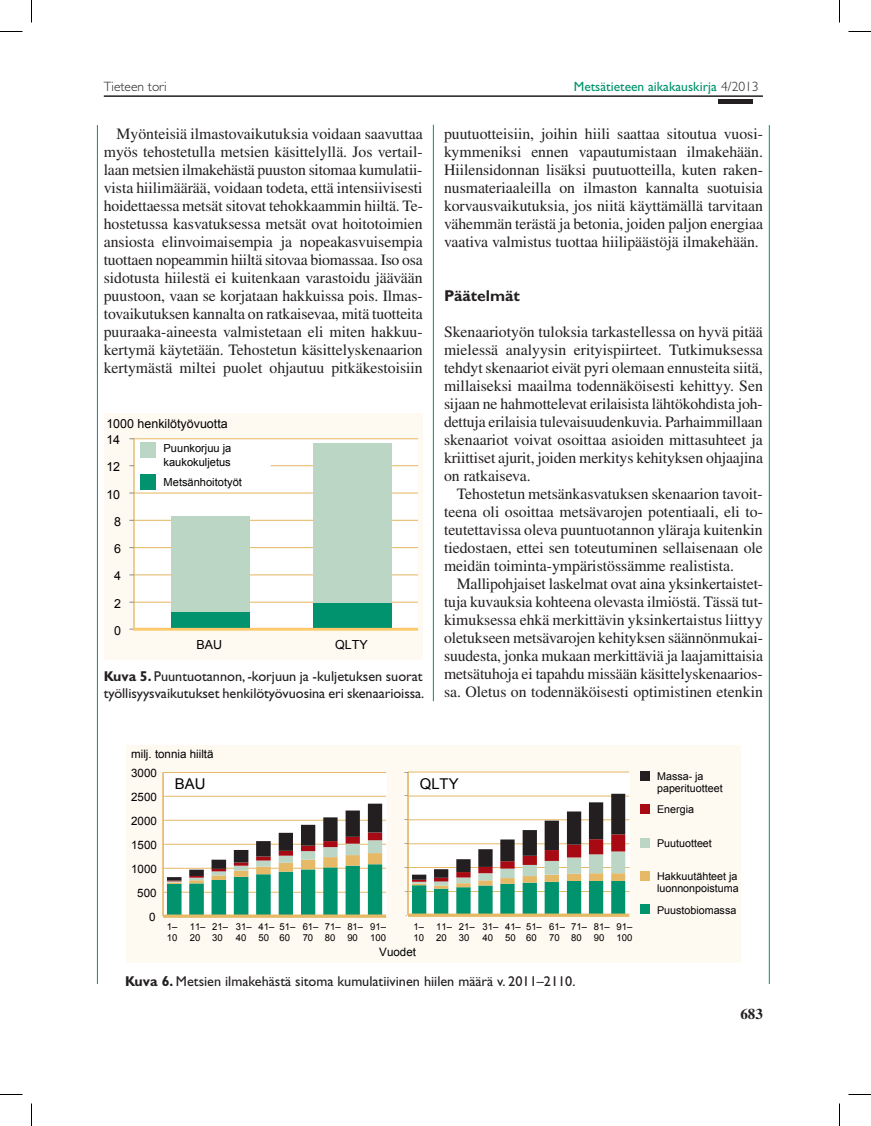
<style>
.page{position:relative;width:871px;height:1126px;background:#fff}
.page>*{position:absolute;margin:0;border:0;box-sizing:border-box;transform-origin:0 0}
.t1{font:15.75px/18px "Times LT Std";color:#231f20;text-align:justify}
.t2{font:700 15.75px "Gill Sans Std";color:#231f20}
.t3{font:700 15px "Times LT Std";color:#231f20}
.t4{font:14.85px "Arial";color:#000001}
.t5{font:14.25px/16.5px "Gill Sans Std";color:#231f20}
.t6{font:13.5px "Gill Sans Std";color:#00936e}
.t7{font:300 13.5px "Gill Sans Std";color:#231f20}
.t8{font:12.45px "Arial";color:#000001}
.t9{font:11.55px "Arial";color:#000001}
.t10{font:11.1px/13.8px "Arial";color:#000001}
.t11{font:10.65px/11.9px "Arial";color:#000001}
.t12{font:9.6px/11.4px "Arial";color:#000001}
.s1{font-weight:300;color:#231f20}
.s2{font-weight:700}
</style>
<div class="page">
<div style="left:718px;top:99px;width:34px;height:5px;background:#231f20"></div>
<hr style="left:97px;top:125px;width:1px;height:859px;background:#00936e">
<hr style="left:769px;top:125px;width:1px;height:859px;background:#00936e">
<hr style="left:104px;top:95px;width:659px;height:2px;background:#231f20">
<hr style="left:433px;top:125px;width:1px;height:576px;background:#00936e">
<div style="left:104px;top:413px;width:318px;height:246px;background:#fef9f1"></div>
<div style="left:133px;top:439px;width:285px;height:188px;background:#fff"></div>
<hr style="left:133px;top:438px;width:285px;height:1px;background:#e5b966">
<hr style="left:271px;top:465px;width:147px;height:1px;background:#e5b966">
<hr style="left:133px;top:493px;width:285px;height:1px;background:#e5b966">
<hr style="left:133px;top:520px;width:285px;height:1px;background:#e5b966">
<hr style="left:133px;top:547px;width:285px;height:1px;background:#e5b966">
<hr style="left:133px;top:574px;width:285px;height:1px;background:#e5b966">
<hr style="left:133px;top:602px;width:285px;height:1px;background:#e5b966">
<div style="left:313px;top:603px;width:79px;height:26px;background:#00936e"></div>
<div style="left:171px;top:612px;width:78px;height:17px;background:#00936e"></div>
<div style="left:313px;top:443px;width:79px;height:160px;background:#bcd6c5"></div>
<div style="left:171px;top:516px;width:78px;height:96px;background:#bcd6c5"></div>
<hr style="left:133px;top:439px;width:2px;height:190px;background:#e5b966">
<hr style="left:133px;top:628px;width:285px;height:3px;background:#fec86b">
<div style="left:140px;top:442px;width:16px;height:16px;background:#bcd6c5"></div>
<div style="left:140px;top:475px;width:16px;height:15px;background:#00936e"></div>
<div style="left:126px;top:745px;width:615px;height:218px;background:#fef9f1"></div>
<div style="left:163px;top:772px;width:223px;height:144px;background:#fff"></div>
<hr style="left:163px;top:892px;width:223px;height:1px;background:#e5b966">
<hr style="left:163px;top:868px;width:223px;height:1px;background:#e5b966">
<hr style="left:163px;top:844px;width:223px;height:1px;background:#e5b966">
<hr style="left:163px;top:820px;width:223px;height:1px;background:#e5b966">
<hr style="left:163px;top:796px;width:223px;height:1px;background:#e5b966">
<hr style="left:163px;top:772px;width:223px;height:1px;background:#e5b966">
<svg style="left:167px;top:804px;width:215px;height:111px"></svg>
<hr style="left:162px;top:772px;width:2px;height:144px;background:#e5b966">
<hr style="left:163px;top:915px;width:223px;height:3px;background:#e5b966">
<div style="left:408px;top:772px;width:221px;height:143px;background:#fff"></div>
<hr style="left:408px;top:891px;width:221px;height:1px;background:#e5b966">
<hr style="left:408px;top:867px;width:221px;height:1px;background:#e5b966">
<hr style="left:408px;top:843px;width:221px;height:1px;background:#e5b966">
<hr style="left:408px;top:819px;width:221px;height:1px;background:#e5b966">
<hr style="left:408px;top:796px;width:221px;height:1px;background:#e5b966">
<hr style="left:408px;top:772px;width:221px;height:1px;background:#e5b966">
<svg style="left:412px;top:794px;width:213px;height:120px"></svg>
<hr style="left:407px;top:772px;width:2px;height:143px;background:#e5b966">
<hr style="left:408px;top:914px;width:221px;height:3px;background:#e5b966">
<div style="left:640px;top:771px;width:10px;height:9px;background:#231f20"></div>
<div style="left:640px;top:804px;width:10px;height:10px;background:#a70a12"></div>
<div style="left:640px;top:838px;width:10px;height:9px;background:#bcd6c5"></div>
<div style="left:640px;top:871px;width:10px;height:10px;background:#e5b966"></div>
<div style="left:640px;top:905px;width:10px;height:9px;background:#00936e"></div>
<svg style="left:0;top:31px;width:22px;height:1px"></svg>
<svg style="left:848px;top:31px;width:23px;height:1px"></svg>
<svg style="left:0;top:1094px;width:22px;height:1px"></svg>
<svg style="left:848px;top:1094px;width:23px;height:1px"></svg>
<svg style="left:31px;top:0;width:1px;height:22px"></svg>
<svg style="left:31px;top:1103px;width:1px;height:23px"></svg>
<svg style="left:839px;top:0;width:1px;height:22px"></svg>
<svg style="left:839px;top:1103px;width:1px;height:23px"></svg>
<p class="t7" style="left:104px;top:79px;width:64px">Tieteen tori</p>
<p class="t6" style="left:574px;top:79px;width:186px">Metsätieteen aikakauskirja <span class="s1">4/2013</span></p>
<p class="t1" style="left:104px;top:124px;width:321px;text-indent:13px">Myönteisiä ilmastovaikutuksia voidaan saavuttaa myös tehostetulla metsien käsittelyllä. Jos vertail&shy;laan metsien ilmakehästä puuston sitomaa kumulatii&shy;vista hiilimäärää, voidaan todeta, että intensiivisesti hoidettaessa metsät sitovat tehokkaammin hiiltä. Te&shy;hostetussa kasvatuksessa metsät ovat hoitotoimien ansiosta elinvoimaisempia ja nopeakasvuisempia tuottaen nopeammin hiiltä sitovaa biomassaa. Iso osa sidotusta hiilestä ei kuitenkaan varastoidu jäävään puustoon, vaan se korjataan hakkuissa pois. Ilmas&shy;tovaikutuksen kannalta on ratkaisevaa, mitä tuotteita puuraaka-aineesta valmistetaan eli miten hakkuu&shy;kertymä käytetään. Tehostetun käsittelyskenaarion kertymästä miltei puolet ohjautuu pitkäkestoisiin</p>
<p class="t1" style="left:444px;top:124px;width:321px">puutuotteisiin, joihin hiili saattaa sitoutua vuosi&shy;kymmeniksi ennen vapautumistaan ilmakehään.<br>Hiilensidonnan lisäksi puutuotteilla, kuten raken&shy;nusmateriaaleilla on ilmaston kannalta suotuisia korvausvaikutuksia, jos niitä käyttämällä tarvitaan vähemmän terästä ja betonia, joiden paljon energiaa vaativa valmistus tuottaa hiilipäästöjä ilmakehään.</p>
<p class="t2" style="left:444px;top:286px;width:78px">Päätelmät</p>
<p class="t1" style="left:444px;top:322px;width:320px">Skenaariotyön tuloksia tarkastellessa on hyvä pitää mielessä analyysin erityispiirteet. Tutkimuksessa tehdyt skenaariot eivät pyri olemaan ennusteita siitä, millaiseksi maailma todennäköisesti kehittyy. Sen sijaan ne hahmottelevat erilaisista lähtökohdista joh&shy;dettuja erilaisia tulevaisuudenkuvia. Parhaimmillaan skenaariot voivat osoittaa asioiden mittasuhteet ja kriittiset ajurit, joiden merkitys kehityksen ohjaajina on ratkaiseva.</p>
<p class="t1" style="left:444px;top:485px;width:320px;text-indent:13px">Tehostetun metsänkasvatuksen skenaarion tavoit&shy;teena oli osoittaa metsävarojen potentiaali, eli to&shy;teutettavissa oleva puuntuotannon yläraja kuitenkin tiedostaen, ettei sen toteutuminen sellaisenaan ole meidän toiminta-ympäristössämme realistista.</p>
<p class="t1" style="left:444px;top:575px;width:321px;text-indent:13px">Mallipohjaiset laskelmat ovat aina yksinkertaistet&shy;tuja kuvauksia kohteena olevasta ilmiöstä. Tässä tut&shy;kimuksessa ehkä merkittävin yksinkertaistus liittyy oletukseen metsävarojen kehityksen säännönmukai&shy;suudesta, jonka mukaan merkittäviä ja laajamittaisia metsätuhoja ei tapahdu missään käsittelyskenaarios&shy;sa. Oletus on todennäköisesti optimistinen etenkin</p>
<p class="t8" style="left:106px;top:415px;width:123px">1000 henkilötyövuotta</p>
<p class="t8" style="left:106px;top:432px;width:15px">14</p>
<p class="t10" style="left:164px;top:442px;width:69px">Puunkorjuu ja kaukokuljetus</p>
<p class="t10" style="left:164px;top:476px;width:80px">Metsänhoitotyöt</p>
<p class="t8" style="left:106px;top:459px;width:15px">12</p>
<p class="t8" style="left:106px;top:486px;width:15px">10</p>
<p class="t8" style="left:114px;top:513px;width:8px">8</p>
<p class="t8" style="left:114px;top:541px;width:8px">6</p>
<p class="t8" style="left:114px;top:568px;width:8px">4</p>
<p class="t8" style="left:114px;top:595px;width:8px">2</p>
<p class="t8" style="left:114px;top:622px;width:8px">0</p>
<p class="t8" style="left:196px;top:637px;width:27px">BAU</p>
<p class="t8" style="left:335px;top:637px;width:34px">QLTY</p>
<p class="t5" style="left:104px;top:668px;width:322px"><span class="s2">Kuva 5.</span> Puuntuotannon, -korjuun ja -kuljetuksen suorat työllisyysvaikutukset henkilötyövuosina eri skenaarioissa.</p>
<p class="t9" style="left:131px;top:746px;width:84px">milj. tonnia hiiltä</p>
<p class="t9" style="left:131px;top:766px;width:27px">3000</p>
<p class="t9" style="left:131px;top:789px;width:27px">2500</p>
<p class="t9" style="left:131px;top:813px;width:27px">2000</p>
<p class="t9" style="left:131px;top:837px;width:27px">1500</p>
<p class="t9" style="left:131px;top:861px;width:27px">1000</p>
<p class="t9" style="left:137px;top:885px;width:21px">500</p>
<p class="t9" style="left:149px;top:909px;width:8px">0</p>
<p class="t4" style="left:175px;top:774px;width:32px">BAU</p>
<p class="t4" style="left:420px;top:774px;width:40px">QLTY</p>
<p class="t11" style="left:657px;top:770px;width:67px">Massa- ja paperituotteet</p>
<p class="t11" style="left:657px;top:804px;width:38px">Energia</p>
<p class="t11" style="left:657px;top:837px;width:56px">Puutuotteet</p>
<p class="t11" style="left:657px;top:871px;width:83px">Hakkuutähteet ja luonnonpoistuma</p>
<p class="t11" style="left:657px;top:904px;width:81px">Puustobiomassa</p>
<p class="t12" style="left:167px;top:921px;width:12px">1–<br>10</p>
<p class="t12" style="left:190px;top:921px;width:17px">11–<br>20</p>
<p class="t12" style="left:212px;top:921px;width:17px">21–<br>30</p>
<p class="t12" style="left:236px;top:921px;width:17px">31–<br>40</p>
<p class="t12" style="left:259px;top:921px;width:17px">41–<br>50</p>
<p class="t12" style="left:280px;top:921px;width:17px">51–<br>60</p>
<p class="t12" style="left:347px;top:921px;width:17px">81–<br>90</p>
<p class="t12" style="left:303px;top:921px;width:17px">61–<br>70</p>
<p class="t12" style="left:325px;top:921px;width:17px">71–<br>80</p>
<p class="t12" style="left:370px;top:921px;width:17px">91–<br>100</p>
<p class="t12" style="left:413px;top:921px;width:12px">1–<br>10</p>
<p class="t12" style="left:436px;top:921px;width:17px">11–<br>20</p>
<p class="t12" style="left:459px;top:921px;width:17px">21–<br>30</p>
<p class="t12" style="left:482px;top:921px;width:17px">31–<br>40</p>
<p class="t12" style="left:505px;top:921px;width:17px">41–<br>50</p>
<p class="t12" style="left:526px;top:921px;width:17px">51–<br>60</p>
<p class="t12" style="left:594px;top:921px;width:17px">81–<br>90</p>
<p class="t12" style="left:549px;top:921px;width:17px">61–<br>70</p>
<p class="t12" style="left:571px;top:921px;width:17px">71–<br>80</p>
<p class="t12" style="left:616px;top:921px;width:17px">91–<br>100</p>
<p class="t9" style="left:379px;top:945px;width:38px">Vuodet</p>
<p class="t5" style="left:125px;top:973px;width:452px"><span class="s2">Kuva 6.</span> Metsien ilmakehästä sitoma kumulatiivinen hiilen määrä v. 2011–2110.</p>
<p class="t3" style="left:740px;top:1005px;width:24px">683</p>
</div>
